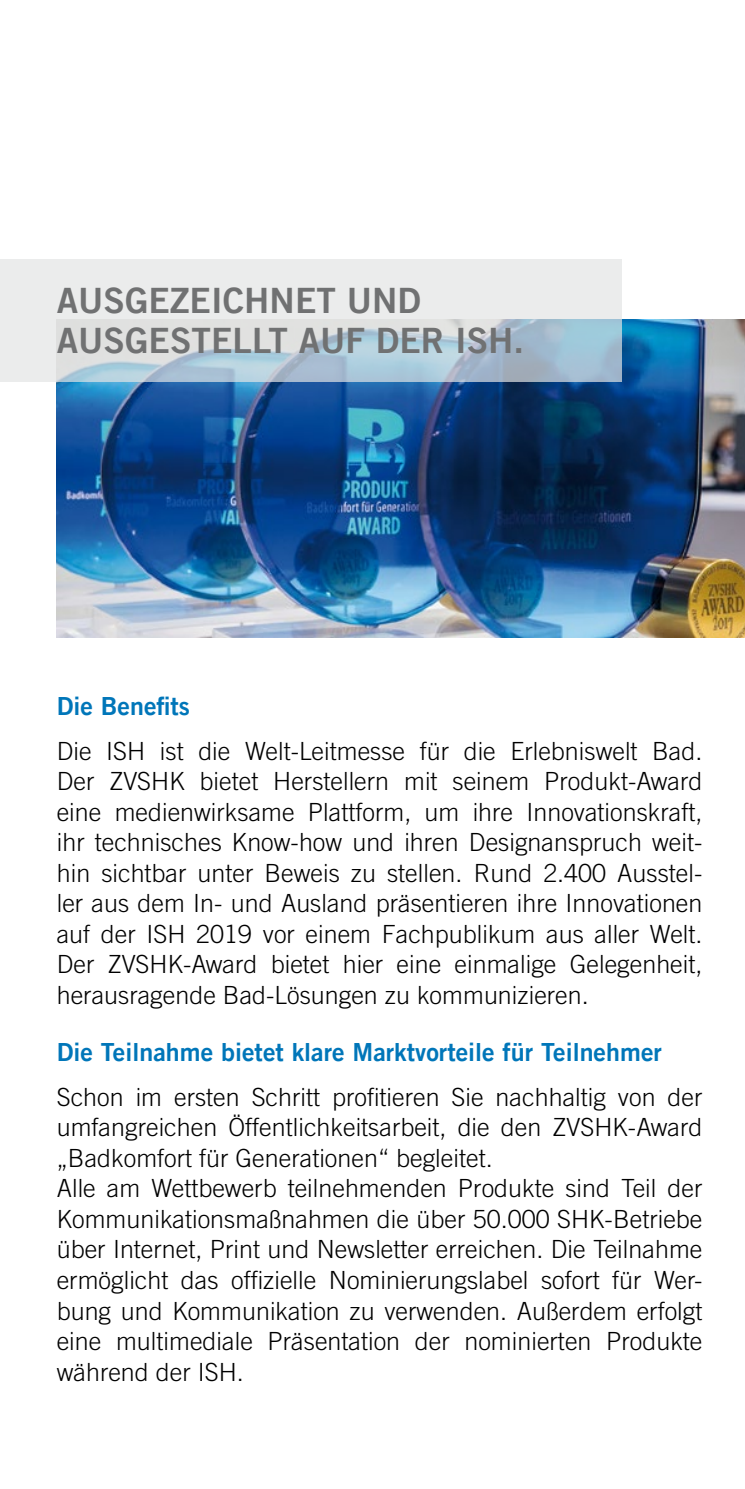
<style>
.page{position:relative;width:745px;height:1489px;background:#fff}
.page>*{position:absolute;margin:0;border:0;box-sizing:border-box;transform-origin:0 0}
.ZVSHK_H2{font:35px/40px "Trade Gothic LT Bold Two";color:#707172}
.ZVSHK_p{font:300 25px/30.5px "Trade Gothic LT";color:#000;text-align:justify}
.ZVSHK_H3{font:25px "Trade Gothic LT Bold Two";color:#0076b9}
</style>
<div class="page">
<img style="left:57px;top:319px;width:687px;height:318px">
<svg style="left:0;top:259px;width:621px;height:123px;background:#d5dde2"></svg>
<p class="ZVSHK_H2" style="left:57px;top:280px;width:468px">AUSGEZEICHNET UND<br>AUSGESTELLT AUF DER ISH.</p>
<p class="ZVSHK_H3" style="left:57px;top:690px;width:135px">Die Benefits</p>
<p class="ZVSHK_p" style="left:57px;top:735px;width:646px">Die ISH ist die Welt-Leitmesse für die Erlebniswelt Bad.<br>Der ZVSHK bietet Herstellern mit seinem Produkt-Award eine medienwirksame Plattform, um ihre Innovationskraft, ihr technisches Know-how und ihren Designanspruch weit&shy;hin sichtbar unter Beweis zu stellen. Rund 2.400 Ausstel&shy;ler aus dem In- und Ausland präsentieren ihre Innovationen auf der ISH 2019 vor einem Fachpublikum aus aller Welt.<br>Der ZVSHK-Award bietet hier eine einmalige Gelegenheit, herausragende Bad-Lösungen zu kommunizieren.</p>
<p class="ZVSHK_H3" style="left:57px;top:1036px;width:606px">Die Teilnahme bietet klare Marktvorteile für Teilnehmer</p>
<p class="ZVSHK_p" style="left:57px;top:1081px;width:646px">Schon im ersten Schritt profitieren Sie nachhaltig von der umfangreichen Öffentlichkeitsarbeit, die den ZVSHK-Award „Badkomfort für Generationen“ begleitet.</p>
<p class="ZVSHK_p" style="left:57px;top:1172px;width:646px">Alle am Wettbewerb teilnehmenden Produkte sind Teil der Kommunikationsmaßnahmen die über 50.000 SHK-Betriebe über Internet, Print und Newsletter erreichen. Die Teilnahme ermöglicht das offizielle Nominierungslabel sofort für Wer&shy;bung und Kommunikation zu verwenden. Außerdem erfolgt eine multimediale Präsentation der nominierten Produkte während der ISH.</p>
</div>
